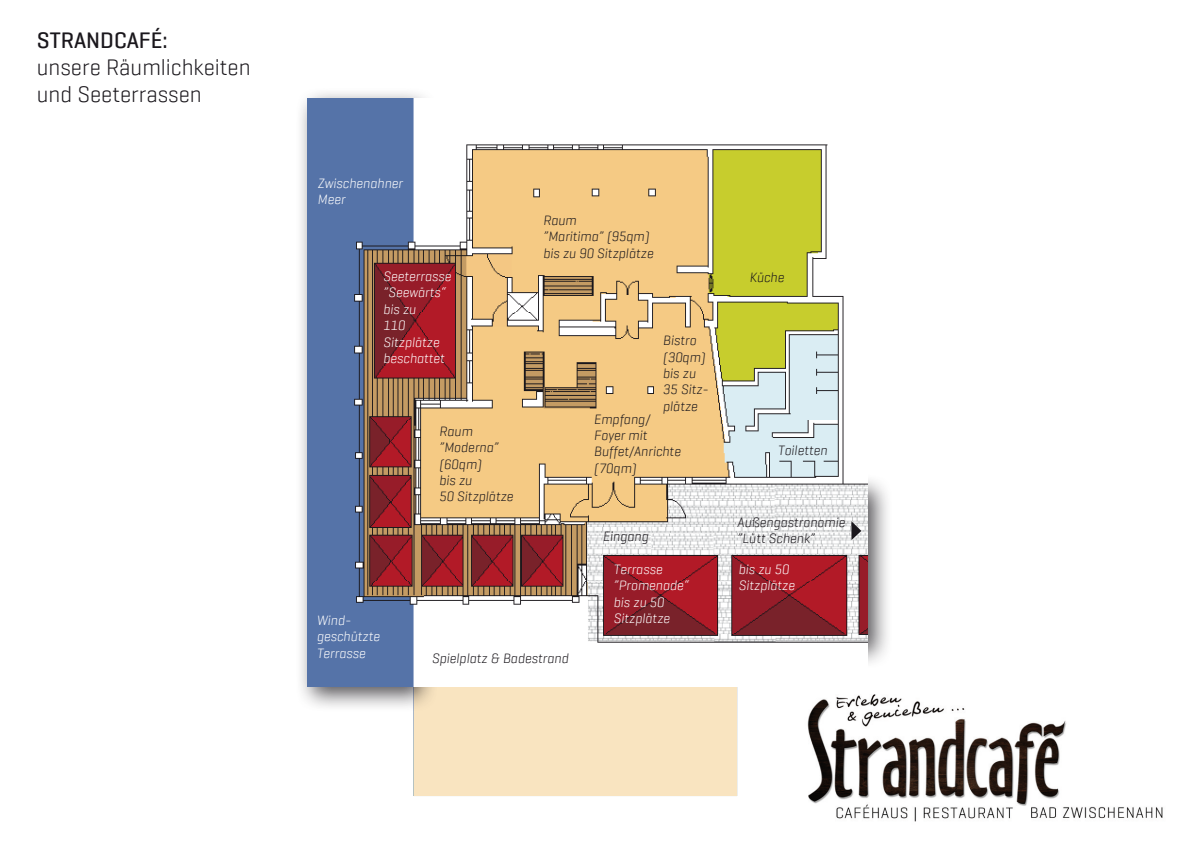
<style>
.page{position:relative;width:1191px;height:842px;background:#fff}
.page>*{position:absolute;margin:0;border:0;box-sizing:border-box;transform-origin:0 0}
.t1{font:300 22.6px "Geogrotesque W01";color:#1a171c}
.t2{font:500 22.6px "Geogrotesque W01";color:#1a171c}
.t3{font:italic 300 13.6px/16.4px "Geogrotesque W01";color:#1a171c}
.t4{font:italic 300 13.6px "Geogrotesque W01";color:#fff}
</style>
<div class="page">
<img style="left:737px;top:697px;width:426px;height:125px">
<div style="left:413px;top:581px;width:324px;height:215px;background:#f9e4c0"></div>
<div style="left:295px;top:87px;width:598px;height:626px;background:#1a171c;opacity:.75"></div>
<img style="left:307px;top:98px;width:560px;height:589px">
<svg style="left:851px;top:521px;width:10px;height:19px"></svg>
<p class="t2" style="left:37px;top:27px;width:132px">STRANDCAFÉ:</p>
<p class="t1" style="left:37px;top:55px;width:215px">unsere Räumlichkeiten</p>
<p class="t1" style="left:37px;top:82px;width:166px">und Seeterrassen</p>
<p class="t4" style="left:318px;top:176px;width:87px">Zwischenahner</p>
<p class="t4" style="left:318px;top:192px;width:29px">Meer</p>
<p class="t4" style="left:383px;top:269px;width:70px">Seeterrasse</p>
<p class="t4" style="left:383px;top:285px;width:64px">”Seewärts“</p>
<p class="t4" style="left:383px;top:302px;width:34px">bis zu</p>
<p class="t4" style="left:383px;top:318px;width:23px">110</p>
<p class="t4" style="left:383px;top:334px;width:58px">Sitzplätze</p>
<p class="t4" style="left:383px;top:351px;width:63px">beschattet</p>
<p class="t3" style="left:439px;top:423px;width:35px">Raum</p>
<p class="t3" style="left:439px;top:440px;width:61px">”Moderna” (60qm)</p>
<p class="t3" style="left:439px;top:472px;width:34px">bis zu</p>
<p class="t3" style="left:439px;top:489px;width:76px">50 Sitzplätze</p>
<p class="t3" style="left:543px;top:212px;width:35px">Raum</p>
<p class="t3" style="left:543px;top:229px;width:108px">”Maritima” (95qm)</p>
<p class="t3" style="left:543px;top:245px;width:112px">bis zu 90 Sitzplätze</p>
<p class="t3" style="left:663px;top:332px;width:35px">Bistro</p>
<p class="t3" style="left:663px;top:349px;width:44px">(30qm)</p>
<p class="t3" style="left:663px;top:365px;width:34px">bis zu</p>
<p class="t3" style="left:663px;top:382px;width:47px">35 Sitz-</p>
<p class="t3" style="left:663px;top:398px;width:36px">plätze</p>
<p class="t3" style="left:594px;top:411px;width:58px">Empfang/</p>
<p class="t3" style="left:594px;top:427px;width:55px">Foyer mit</p>
<p class="t3" style="left:594px;top:444px;width:88px">Buffet/Anrichte</p>
<p class="t3" style="left:594px;top:460px;width:44px">(70qm)</p>
<p class="t3" style="left:602px;top:528px;width:47px">Eingang</p>
<p class="t4" style="left:317px;top:613px;width:36px">Wind-</p>
<p class="t4" style="left:317px;top:629px;width:65px">geschützte</p>
<p class="t4" style="left:317px;top:646px;width:50px">Terrasse</p>
<p class="t3" style="left:432px;top:651px;width:138px">Spielplatz &amp; Badestrand</p>
<p class="t4" style="left:613px;top:562px;width:50px">Terrasse</p>
<p class="t4" style="left:613px;top:578px;width:77px">”Promenade“</p>
<p class="t4" style="left:613px;top:595px;width:52px">bis zu 50</p>
<p class="t4" style="left:613px;top:611px;width:58px">Sitzplätze</p>
<p class="t3" style="left:749px;top:270px;width:36px">Küche</p>
<p class="t3" style="left:778px;top:442px;width:51px">Toiletten</p>
<p class="t3" style="left:737px;top:514px;width:109px">Außengastronomie</p>
<p class="t3" style="left:737px;top:531px;width:79px">”Lütt Schenk”</p>
<p class="t4" style="left:738px;top:562px;width:52px">bis zu 50</p>
<p class="t4" style="left:738px;top:578px;width:58px">Sitzplätze</p>
</div>
